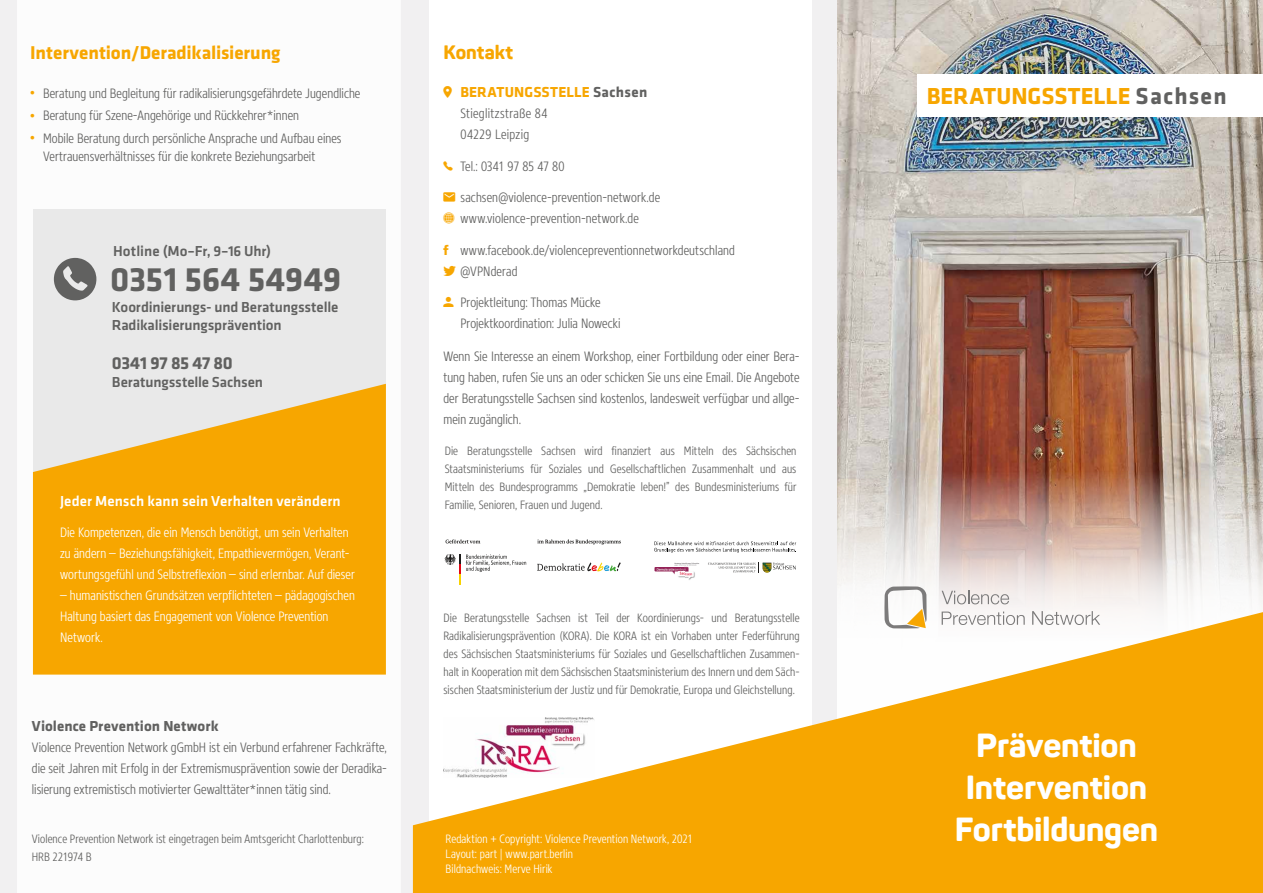
<style>
.page{position:relative;width:1263px;height:893px;background:#f1f0f1}
.page>*{position:absolute;margin:0;border:0;box-sizing:border-box;transform-origin:0 0}
.t1{font:700 35.1px "Klavika";color:#616160}
.t2{font:800 33px/42px "Panton";letter-spacing:-.005em;color:#fff;text-align:center}
.t3{font:700 24px "Klavika";letter-spacing:.01em;color:#f7a600}
.t4{font:700 19.2px "Klavika";letter-spacing:-.005em;color:#f7a600}
.t5{font:800 19.2px "Panton";color:#f7a600}
.t6{font:700 18px "Klavika";letter-spacing:-.02em;color:#616160}
.t7{font:500 15px/18px "Klavika";letter-spacing:-.005em;color:#616160}
.t8{font:500 15px "Klavika";letter-spacing:.005em;color:#fff}
.t9{font:700 15px "Klavika";letter-spacing:.005em;color:#616160}
.t10{font:700 15px "Klavika";letter-spacing:.015em;color:#f7a600}
.t11{font:300 13.5px/21px "Core Sans N37 Cn";letter-spacing:.005em;color:#616160}
.t12{font:300 13.5px/21px "Core Sans N37 Cn";letter-spacing:.005em;color:#fff}
.t13{font:300 13.5px "Core Sans N37 Cn";letter-spacing:-.015em;color:#616160}
.t14{font:300 12px/18px "Core Sans N37 Cn";letter-spacing:.01em;color:#616160;text-align:justify}
.t15{font:300 12px/15px "Core Sans N37 Cn";letter-spacing:.01em;color:#fff}
.t16{font:300 12px "Core Sans N37 Cn";letter-spacing:-.02em;color:#616160}
.s1{font-family:"Klavika";font-weight:700;color:#f7a600}
.s2{font-family:"Frutiger LT Std"}
.s3{color:#616160}
</style>
<div class="page">
<img style="left:838px;top:0;width:425px;height:466px">
<div style="left:917px;top:74px;width:346px;height:43px;background:#fff"></div>
<svg style="left:838px;top:466px;width:425px;height:146px"></svg>
<svg style="left:942px;top:591px;width:67px;height:13px"></svg>
<svg style="left:1032px;top:611px;width:68px;height:1px"></svg>
<svg style="left:884px;top:586px;width:42px;height:26px"></svg>
<div style="left:429px;top:0;width:382px;height:893px;background:#fff"></div>
<div style="left:17px;top:0;width:383px;height:893px;background:#fcfcfc"></div>
<svg style="left:413px;top:612px;width:850px;height:281px;fill:#f7a600"></svg>
<div style="left:33px;top:209px;width:353px;height:371px;background:#e9e9e9"></div>
<svg style="left:33px;top:384px;width:353px;height:291px;fill:#f7a600"></svg>
<svg style="left:54px;top:258px;width:42px;height:42px"></svg>
<svg style="left:445px;top:539px;width:35px;height:4px"></svg>
<svg style="left:537px;top:539px;width:84px;height:6px"></svg>
<svg style="left:444px;top:554px;width:82px;height:31px"></svg>
<svg style="left:537px;top:562px;width:84px;height:10px"></svg>
<svg style="left:654px;top:541px;width:142px;height:12px"></svg>
<svg style="left:708px;top:562px;width:88px;height:11px"></svg>
<img style="left:654px;top:562px;width:45px;height:18px">
<img style="left:443px;top:717px;width:151px;height:60px">
<h3 class="t4" style="left:30px;top:42px;width:252px">Intervention/Deradikalisierung</h3>
<p class="t11" style="left:30px;top:83px;width:332px"><span class="s1">•</span> Beratung und Begleitung für radikalisierungsgefährdete Jugendliche</p>
<p class="t11" style="left:30px;top:105px;width:270px"><span class="s1">•</span> Beratung für Szene-Angehörige und Rückkehrer<span class="s2">*</span>innen</p>
<p class="t11" style="left:43px;top:129px;width:300px;line-height:18px;text-indent:-13px"><span class="s1">•</span> Mobile Beratung durch persönliche Ansprache und Aufbau eines<br>Vertrauensverhältnisses für die konkrete Beziehungsarbeit</p>
<p class="t7" style="left:113px;top:243px;width:160px">Hotline (Mo–Fr, 9–16 Uhr)</p>
<h1 class="t1" style="left:110px;top:260px;width:232px">0351 564 54949</h1>
<p class="t7" style="left:112px;top:299px;width:228px">Koordinierungs- und Beratungsstelle<br>Radikalisierungsprävention</p>
<h3 class="t6" style="left:112px;top:353px;width:122px">0341 97 85 47 80</h3>
<p class="t7" style="left:112px;top:373px;width:153px">Beratungsstelle Sachsen</p>
<p class="t8" style="left:60px;top:493px;width:282px">Jeder Mensch kann sein Verhalten verändern</p>
<p class="t12" style="left:60px;top:522px;width:296px">Die Kompetenzen, die ein Mensch benötigt, um sein Verhalten zu ändern – Beziehungsfähigkeit, Empathievermögen, Verant&shy;wortungsgefühl und Selbstreflexion – sind erlernbar. Auf dieser</p>
<p class="t12" style="left:60px;top:585px;width:296px">– humanistischen Grundsätzen verpflichteten – pädagogischen<br>Haltung basiert das Engagement von Violence Prevention<br>Network.</p>
<p class="t9" style="left:32px;top:718px;width:188px">Violence Prevention Network</p>
<p class="t11" style="left:32px;top:737px;width:357px;text-align:justify">Violence Prevention Network gGmbH ist ein Verbund erfahrener Fachkräfte, die seit Jahren mit Erfolg in der Extremismusprävention sowie der Deradika&shy;lisierung extremistisch motivierter Gewalttäter<span class="s2">*</span>innen tätig sind.</p>
<p class="t14" style="left:32px;top:829px;width:334px">Violence Prevention Network ist eingetragen beim Amtsgericht Charlottenburg:</p>
<p class="t16" style="left:32px;top:849px;width:61px">HRB 221974 B</p>
<h3 class="t5" style="left:443px;top:40px;width:71px">Kontakt</h3>
<p class="t10" style="left:460px;top:84px;width:188px">BERATUNGSSTELLE <span class="s3">Sachsen</span></p>
<p class="t11" style="left:460px;top:103px;width:89px">Stieglitzstraße 84<br>04229 Leipzig</p>
<p class="t13" style="left:460px;top:157px;width:105px">Tel.: 0341 97 85 47 80</p>
<p class="t11" style="left:460px;top:187px;width:201px">sachsen@violence-prevention-network.de www.violence-prevention-network.de</p>
<p class="t11" style="left:460px;top:239px;width:276px">www.facebook.de/violencepreventionnetworkdeutschland @VPNderad</p>
<p class="t11" style="left:460px;top:292px;width:162px">Projektleitung: Thomas Mücke<br>Projektkoordination: Julia Nowecki</p>
<p class="t11" style="left:443px;top:346px;width:358px;text-align:justify">Wenn Sie Interesse an einem Workshop, einer Fortbildung oder einer Bera&shy;tung haben, rufen Sie uns an oder schicken Sie uns eine Email. Die Angebote der Beratungsstelle Sachsen sind kostenlos, landesweit verfügbar und allge&shy;mein zugänglich.</p>
<p class="t14" style="left:445px;top:442px;width:353px">Die Beratungsstelle Sachsen wird finanziert aus Mitteln des Sächsischen Staatsministeriums für Soziales und Gesellschaftlichen Zusammenhalt und aus Mitteln des Bundesprogramms „Demokratie leben!” des Bundesministeriums für Familie, Senioren, Frauen und Jugend.</p>
<p class="t14" style="left:443px;top:609px;width:358px">Die Beratungsstelle Sachsen ist Teil der Koordinierungs- und Beratungsstelle Radikalisierungsprävention (KORA). Die KORA ist ein Vorhaben unter Federführung des Sächsischen Staatsministeriums für Soziales und Gesellschaftlichen Zusammen&shy;halt in Kooperation mit dem Sächsischen Staatsministerium des Innern und dem Säch&shy;sischen Staatsministerium der Justiz und für Demokratie, Europa und Gleichstellung.</p>
<p class="t15" style="left:446px;top:831px;width:249px">Redaktion + Copyright: Violence Prevention Network, 2021<br>Layout: part | www.part.berlin<br>Bildnachweis: Merve Hirik</p>
<h3 class="t3" style="left:927px;top:83px;width:302px">BERATUNGSSTELLE <span class="s3">Sachsen</span></h3>
<h2 class="t2" style="left:966px;top:724px;width:183px">Prävention<br>Intervention</h2>
<h2 class="t2" style="left:955px;top:808px;width:205px">Fortbildungen</h2>
</div>
